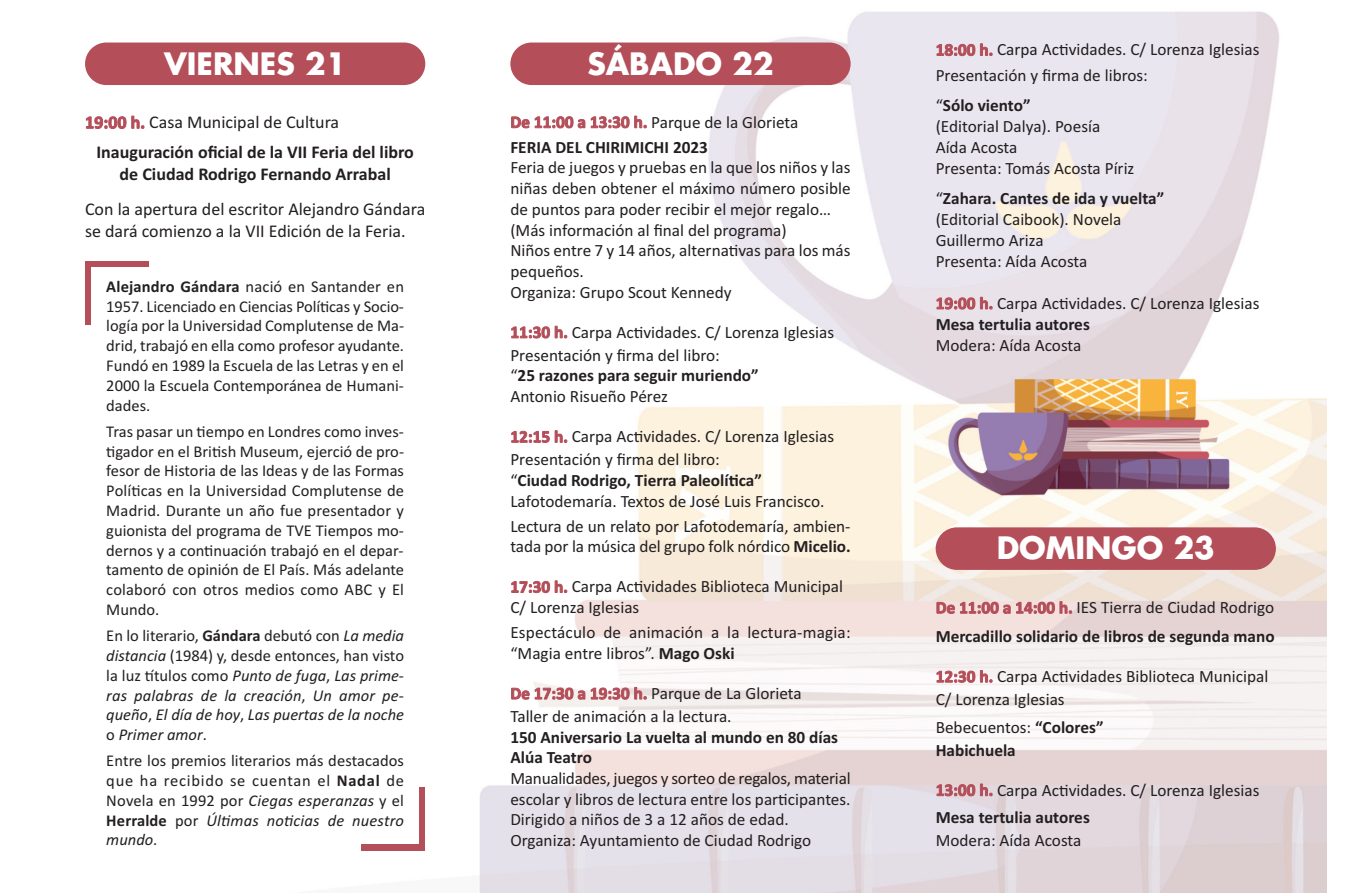
<style>
.page{position:relative;width:1361px;height:893px;background:#fff}
.page>*{position:absolute;margin:0;border:0;box-sizing:border-box;transform-origin:0 0}
.t1{font:700 30px "Futura Std";color:#fff}
.t2{font:700 18px/30.2px "Calibri";color:#231f20}
.t3{font:18px/21.6px "Calibri";color:#231f20}
.t4{font:17.25px/20.7px "Calibri";color:#231f20}
.t5{font:700 17.25px/20.7px "Calibri";color:#231f20}
.t6{font:16.5px/19.8px "Calibri";color:#231f20;text-align:justify}
.t7{font:italic 16.5px/19.8px "Calibri";color:#231f20;text-align:justify}
.s1{color:#b44f5a}
.s2{font-weight:400}
.s3{font-weight:700}
.s4{font-style:normal}
.s5{font-weight:700;font-style:normal}
.s6{font-style:italic}
.s7{font-weight:700;color:#b44f5a}
</style>
<div class="page">
<img style="left:85px;top:11px;width:1241px;height:882px">
<div style="left:85px;top:43px;width:340px;height:42px;background:#b44f5a;border-radius:21px"></div>
<div style="left:510px;top:43px;width:340px;height:42px;background:#b44f5a;border-radius:21px"></div>
<div style="left:935px;top:527px;width:341px;height:43px;background:#b44f5a;border-radius:21px"></div>
<div style="left:85px;top:261px;width:64px;height:64px;background:#b44f5a"></div>
<div style="left:91px;top:267px;width:67px;height:63px;background:#fff"></div>
<div style="left:361px;top:787px;width:64px;height:63px;background:#b44f5a"></div>
<div style="left:352px;top:781px;width:67px;height:63px;background:#fff"></div>
<h1 class="t1" style="left:164px;top:47px;width:184px">VIERNES 21</h1>
<h1 class="t1" style="left:587px;top:47px;width:188px">SÁBADO 22</h1>
<p class="t2" style="left:96px;top:109px;width:319px;text-indent:-11px"><span class="s1">19:00 h.</span> <span class="s2">Casa Municipal de Cultura<br></span>Inauguración oficial de la VII Feria del libro</p>
<p class="t2" style="left:120px;top:160px;width:273px">de Ciudad Rodrigo Fernando Arrabal</p>
<p class="t3" style="left:85px;top:200px;width:342px">Con la apertura del escritor Alejandro Gándara se dará comienzo a la VII Edición de la Feria.</p>
<p class="t6" style="left:106px;top:278px;width:299px"><span class="s3">Alejandro Gándara</span> nació en Santander en 1957. Licenciado en Ciencias Políticas y Socio&shy;logía por la Universidad Complutense de Ma&shy;drid, trabajó en ella como profesor ayudante.<br>Fundó en 1989 la Escuela de las Letras y en el 2000 la Escuela Contemporánea de Humani&shy;dades.</p>
<p class="t6" style="left:106px;top:423px;width:299px">Tras pasar un tiempo en Londres como inves&shy;tigador en el British Museum, ejerció de pro&shy;fesor de Historia de las Ideas y de las Formas Políticas en la Universidad Complutense de Madrid. Durante un año fue presentador y guionista del programa de TVE Tiempos mo&shy;dernos y a continuación trabajó en el depar&shy;tamento de opinión de El País. Más adelante colaboró con otros medios como ABC y El Mundo.</p>
<p class="t7" style="left:106px;top:627px;width:299px"><span class="s4">En lo literario,</span> <span class="s5">Gándara</span> <span class="s4">debutó con</span> La media distancia <span class="s4">(1984) y, desde entonces, han visto la luz títulos como</span> Punto de fuga<span class="s4">,</span> Las prime&shy;ras palabras de la creación<span class="s4">,</span> Un amor pe&shy;queño<span class="s4">,</span> El día de hoy<span class="s4">,</span> Las puertas de la noche <span class="s4">o</span> Primer amor<span class="s4">.</span></p>
<p class="t6" style="left:106px;top:752px;width:299px">Entre los premios literarios más destacados que ha recibido se cuentan el <span class="s3">Nadal</span> de Novela en 1992 por <span class="s6">Ciegas esperanzas</span> y el <span class="s3">Herralde</span> por <span class="s6">Últimas noticias de nuestro mundo</span>.</p>
<p class="t5" style="left:510px;top:111px;width:290px;line-height:24.9px"><span class="s1">De 11:00 a 13:30 h.</span> <span class="s2">Parque de la Glorieta<br></span>FERIA DEL CHIRIMICHI 2023</p>
<p class="t4" style="left:510px;top:159px;width:342px">Feria de juegos y pruebas en la que los niños y las niñas deben obtener el máximo número posible de puntos para poder recibir el mejor regalo… (Más información al final del programa)<br>Niños entre 7 y 14 años, alternativas para los más pequeños.<br>Organiza: Grupo Scout Kennedy</p>
<p class="t4" style="left:510px;top:322px;width:325px;line-height:22.8px"><span class="s7">11:30 h.</span> Carpa Actividades. C/ Lorenza Iglesias<br>Presentación y firma del libro:</p>
<p class="t5" style="left:510px;top:367px;width:250px"><span class="s2">“</span>25 razones para seguir muriendo”<br><span class="s2">Antonio Risueño Pérez</span></p>
<p class="t4" style="left:510px;top:427px;width:325px;line-height:22.8px"><span class="s7">12:15 h.</span> Carpa Actividades. C/ Lorenza Iglesias<br>Presentación y firma del libro:</p>
<p class="t4" style="left:510px;top:471px;width:316px">“<span class="s3">Ciudad Rodrigo, Tierra Paleolítica”<br></span>Lafotodemaría. Textos de José Luis Francisco.</p>
<p class="t4" style="left:510px;top:517px;width:342px">Lectura de un relato por Lafotodemaría, ambien&shy;tada por la música del grupo folk nórdico <span class="s3">Micelio.</span></p>
<p class="t4" style="left:510px;top:578px;width:334px"><span class="s7">17:30 h.</span> Carpa Actividades Biblioteca Municipal<br>C/ Lorenza Iglesias</p>
<p class="t4" style="left:510px;top:623px;width:342px">Espectáculo de animación a la lectura-magia: “Magia entre libros”. <span class="s3">Mago Oski</span></p>
<p class="t4" style="left:510px;top:683px;width:293px;line-height:22.8px"><span class="s7">De 17:30 a 19:30 h.</span> Parque de La Glorieta<br>Taller de animación a la lectura.</p>
<p class="t5" style="left:510px;top:728px;width:329px">150 Aniversario La vuelta al mundo en 80 días<br>Alúa Teatro</p>
<p class="t4" style="left:510px;top:769px;width:342px">Manualidades, juegos y sorteo de regalos, material escolar y libros de lectura entre los participantes.<br>Dirigido a niños de 3 a 12 años de edad.<br>Organiza: Ayuntamiento de Ciudad Rodrigo</p>
<p class="t4" style="left:935px;top:39px;width:325px;line-height:25.2px"><span class="s7">18:00 h.</span> Carpa Actividades. C/ Lorenza Iglesias<br>Presentación y firma de libros:</p>
<p class="t4" style="left:935px;top:96px;width:200px">“<span class="s3">Sólo viento”<br></span>(Editorial Dalya). Poesía<br>Aída Acosta<br>Presenta: Tomás Acosta Píriz</p>
<p class="t4" style="left:935px;top:189px;width:230px">“<span class="s3">Zahara. Cantes de ida y vuelta” </span>(Editorial Caibook). Novela<br>Guillermo Ariza<br>Presenta: Aída Acosta</p>
<p class="t4" style="left:935px;top:294px;width:325px"><span class="s7">19:00 h.</span> Carpa Actividades. C/ Lorenza Iglesias<br><span class="s3">Mesa tertulia autores</span></p>
<p class="t4" style="left:935px;top:336px;width:147px">Modera: Aída Acosta</p>
<h1 class="t1" style="left:996px;top:531px;width:220px">DOMINGO 23</h1>
<p class="t5" style="left:935px;top:594px;width:340px;line-height:29px"><span class="s1">De 11:00 a 14:00 h.</span> <span class="s2">IES Tierra de Ciudad Rodrigo<br></span>Mercadillo solidario de libros de segunda mano</p>
<p class="t4" style="left:935px;top:666px;width:334px;line-height:23.1px"><span class="s7">12:30 h.</span> Carpa Actividades Biblioteca Municipal<br>C/ Lorenza Iglesias</p>
<p class="t5" style="left:935px;top:717px;width:169px;line-height:23.1px"><span class="s2">Bebecuentos:</span> “Colores”<br>Habichuela</p>
<p class="t4" style="left:935px;top:778px;width:325px;line-height:27.3px"><span class="s7">13:00 h.</span> Carpa Actividades. C/ Lorenza Iglesias<br><span class="s3">Mesa tertulia autores</span></p>
<p class="t4" style="left:935px;top:831px;width:147px">Modera: Aída Acosta</p>
</div>
